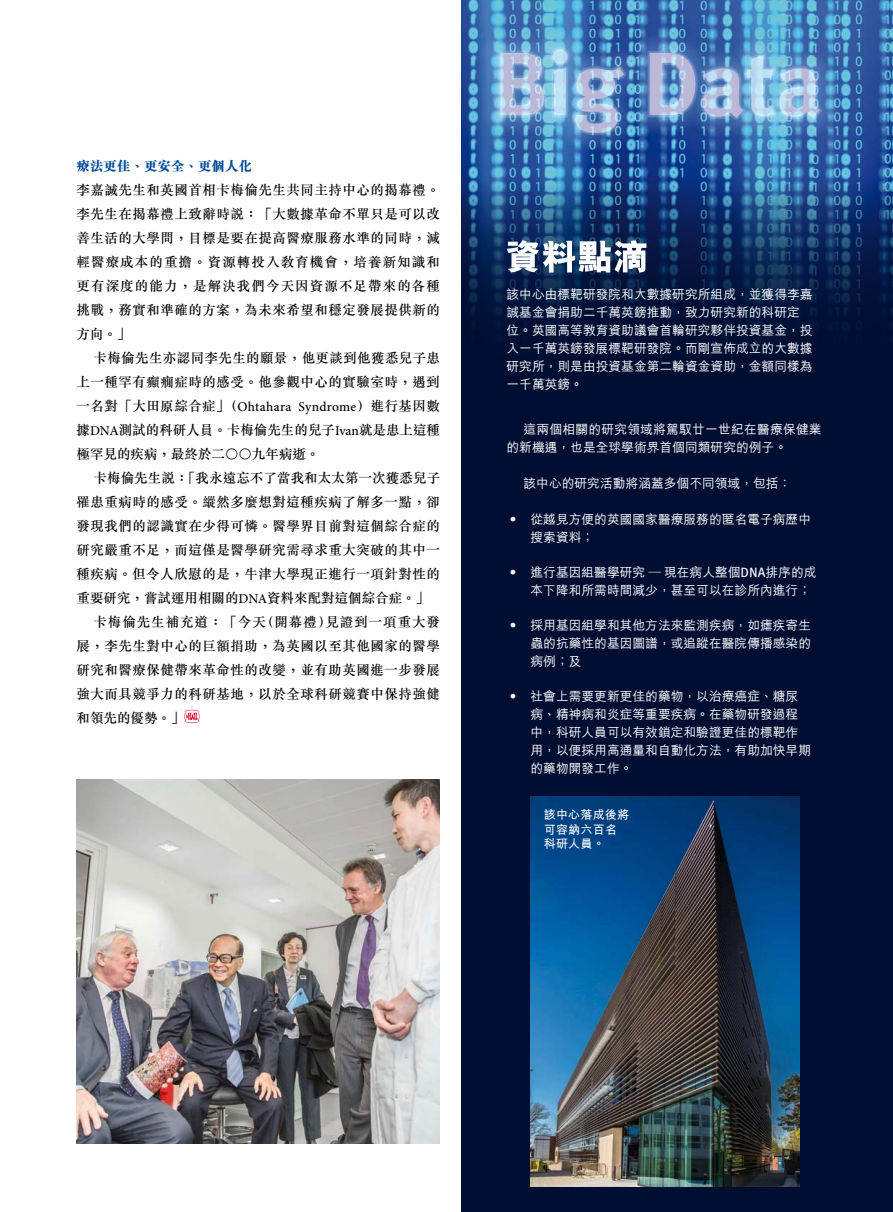
<style>
.page{position:relative;width:893px;height:1212px;background:#fff}
.page>*{position:absolute;margin:0;border:0;box-sizing:border-box;transform-origin:0 0}
.t1{font:500 13.5px/24px "M Sung";letter-spacing:.035em;color:#000;text-align:justify}
.t2{font:500 13.5px "M Sung";color:#000}
.t3{font:500 13.5px "M Sung";letter-spacing:.005em;color:#000}
.t4{font:500 13.5px "M Sung";letter-spacing:.07em;color:#000}
.t5{font:800 13.5px "M Sung";color:#004a99}
.t6{font:500 12.75px/18px "M Hei";color:#fff}
.t7{font:700 12px/14.4px "M Hei";letter-spacing:.02em;color:#fff}
.s1{font-family:"Minion Pro"}
.s2{font-family:"Meta Plus";font-weight:400;font-size:13.5px}
</style>
<div class="page">
<div style="left:462px;top:0;width:431px;height:1212px;background:#000e32"></div>
<img style="left:462px;top:0;width:431px;height:325px">
<svg style="left:185px;top:710px;width:14px;height:13px"></svg>
<img style="left:77px;top:780px;width:363px;height:364px">
<svg style="left:507px;top:240px;width:139px;height:33px;background:#96a4b7"></svg>
<img style="left:531px;top:797px;width:269px;height:389px">
<p class="t5" style="left:77px;top:159px;width:177px">療法更佳、更安全、更個人化</p>
<p class="t1" style="left:77px;top:179px;width:365px">李嘉誠先生和英國首相卡梅倫先生共同主持中心的揭幕禮。李先生在揭幕禮上致辭時說：「大數據革命不單只是可以改善生活的大學問，目標是要在提高醫療服務水準的同時，減輕醫療成本的重擔。資源轉投入教育機會，培養新知識和更有深度的能力，是解決我們今天因資源不足帶來的各種挑戰，務實和準確的方案，為未來希望和穩定發展提供新的方向。」</p>
<p class="t1" style="left:77px;top:347px;width:365px;text-indent:17px">卡梅倫先生亦認同李先生的願景，他更談到他獲悉兒子患上一種罕有癲癇症時的感受。他參觀中心的實驗室時，遇到一名對「大田原綜合症」（<span class="s1">Ohtahara Syndrome</span>）進行基因數據<span class="s1">DNA</span>測試的科研人員。卡梅倫先生的兒子<span class="s1">Ivan</span>就是患上這種極罕見的疾病，最終於二○○九年病逝。</p>
<p class="t3" style="left:94px;top:471px;width:348px">卡梅倫先生說：「我永遠忘不了當我和太太第一次獲悉兒子</p>
<p class="t1" style="left:77px;top:491px;width:365px">罹患重病時的感受。縱然多麼想對這種疾病了解多一點，卻</p>
<p class="t1" style="left:77px;top:515px;width:365px">發現我們的認識實在少得可憐。醫學界目前對這個綜合症的</p>
<p class="t1" style="left:77px;top:539px;width:365px">研究嚴重不足，而這僅是醫學研究需尋求重大突破的其中一</p>
<p class="t1" style="left:77px;top:563px;width:365px">種疾病。但令人欣慰的是，牛津大學現正進行一項針對性的</p>
<p class="t2" style="left:77px;top:591px;width:354px">重要研究，嘗試運用相關的<span class="s1">DNA</span>資料來配對這個綜合症。」</p>
<p class="t4" style="left:94px;top:615px;width:348px">卡梅倫先生補充道：「今天（開幕禮）見證到一項重大發</p>
<p class="t1" style="left:77px;top:635px;width:365px">展，李先生對中心的巨額捐助，為英國以至其他國家的醫學</p>
<p class="t1" style="left:77px;top:659px;width:365px">研究和醫療保健帶來革命性的改變，並有助英國進一步發展</p>
<p class="t1" style="left:77px;top:683px;width:365px">強大而具競爭力的科研基地，以於全球科研競賽中保持強健</p>
<p class="t1" style="left:77px;top:707px;width:109px">和領先的優勢。」</p>
<p class="t6" style="left:507px;top:286px;width:307px">該中心由標靶研發院和大數據研究所組成，並獲得李嘉誠基金會捐助二千萬英鎊推動，致力研究新的科研定位。英國高等教育資助議會首輪研究夥伴投資基金，投入一千萬英鎊發展標靶研發院。而剛宣佈成立的大數據研究所，則是由投資基金第二輪資金資助，金額同樣為一千萬英鎊。</p>
<p class="t6" style="left:507px;top:420px;width:317px;text-indent:17px">這兩個相關的研究領域將駕馭廿一世紀在醫療保健業的新機遇，也是全球學術界首個同類研究的例子。</p>
<p class="t6" style="left:524px;top:474px;width:269px">該中心的研究活動將涵蓋多個不同領域，包括：</p>
<p class="t6" style="left:531px;top:510px;width:282px;text-indent:-24px">· 從越見方便的英國國家醫療服務的匿名電子病歷中搜索資料；</p>
<p class="t6" style="left:531px;top:563px;width:287px;text-indent:-24px">· 進行基因組醫學研究 — 現在病人整個<span class="s2">DNA</span>排序的成本下降和所需時間減少，甚至可以在診所內進行；</p>
<p class="t6" style="left:531px;top:616px;width:282px;text-align:justify;text-indent:-24px">· 採用基因組學和其他方法來監測疾病，如瘧疾寄生蟲的抗藥性的基因圖譜，或追蹤在醫院傳播感染的病例；及</p>
<p class="t6" style="left:531px;top:687px;width:282px;text-indent:-24px">· 社會上需要更新更佳的藥物，以治療癌症、糖尿病、精神病和炎症等重要疾病。在藥物研發過程中，科研人員可以有效鎖定和驗證更佳的標靶作用，以便採用高通量和自動化方法，有助加快早期的藥物開發工作。</p>
<p class="t7" style="left:544px;top:808px;width:87px">該中心落成後將可容納六百名科研人員。</p>
</div>
